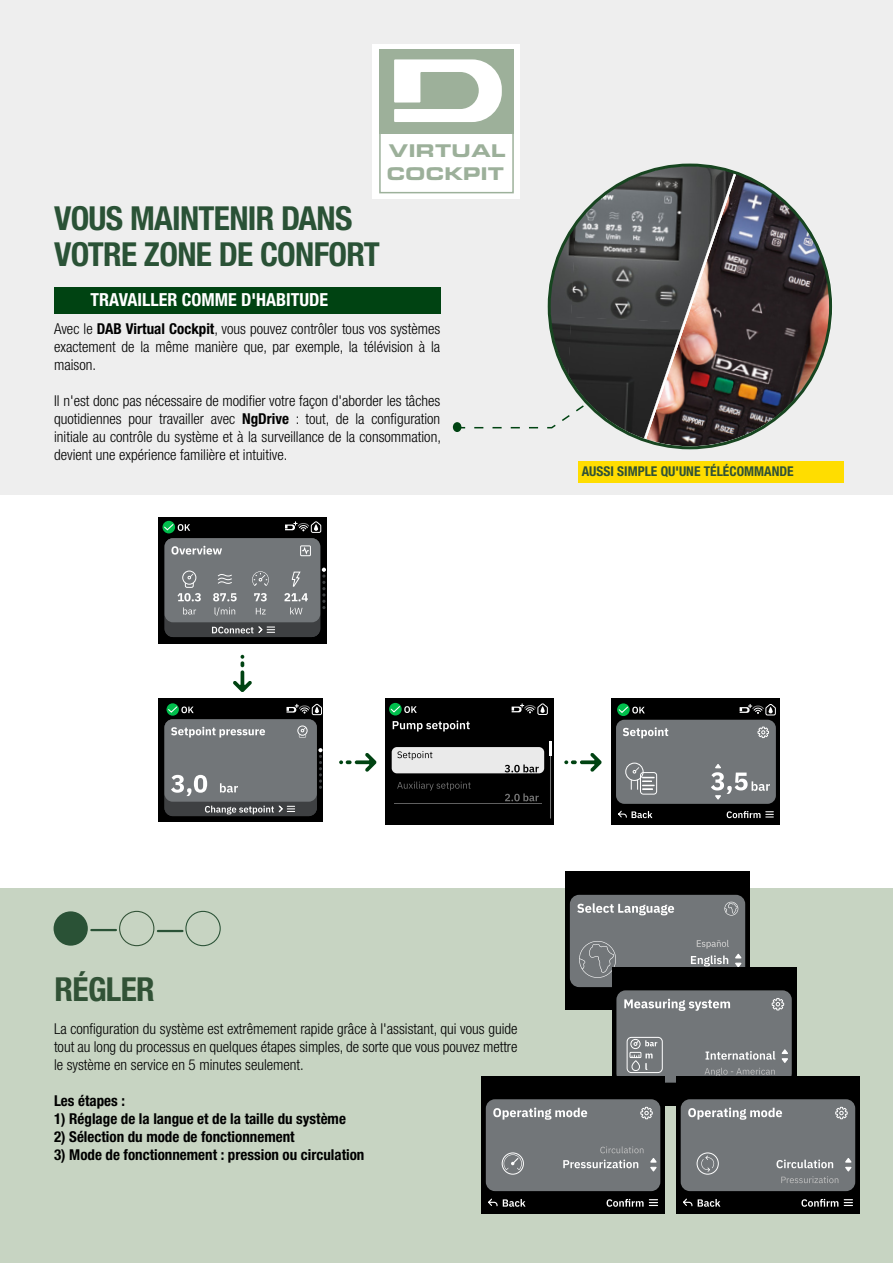
<style>
.page{position:relative;width:893px;height:1263px;background:#fff}
.page>*{position:absolute;margin:0;border:0;box-sizing:border-box;transform-origin:0 0}
.t1{font:700 condensed 33.15px/36px "Helvetica Neue LT Std";letter-spacing:-.02em;color:#2a5236}
.t2{font:700 condensed 33.15px "Helvetica Neue LT Std";letter-spacing:-.02em;color:#315236}
.t3{font:700 condensed 18px "Helvetica Neue LT Std";color:#fff}
.t4{font:700 expanded 18px "Eurostile BQ";color:#9cb09a}
.t5{font:300 condensed 15px/18px "Helvetica Neue LT Std";color:#000;text-align:justify}
.t6{font:700 condensed 15px "Helvetica Neue LT Std";color:#000}
.t7{font:700 condensed 13.5px "Helvetica Neue LT Std";color:#315236}
.s1{font-weight:700}
</style>
<div class="page">
<div style="left:0;top:888px;width:893px;height:375px;background:#c7d4c2"></div>
<div style="left:158px;top:517px;width:169px;height:126px;background:#000"></div>
<div style="left:165px;top:538px;width:155px;height:99px;background:#3e4042;border-radius:8px"></div>
<div style="left:165px;top:538px;width:155px;height:84px;background:#727679;border-radius:8px"></div>
<svg style="left:212px;top:626px;width:63px;height:7px"></svg>
<svg style="left:322px;top:568px;width:4px;height:41px"></svg>
<div style="left:300px;top:546px;width:11px;height:10px;border:1px solid #fff"></div>
<svg style="left:302px;top:547px;width:7px;height:8px"></svg>
<svg style="left:171px;top:546px;width:51px;height:9px"></svg>
<svg style="left:183px;top:607px;width:13px;height:7px"></svg>
<div style="left:182px;top:571px;width:14px;height:13px;border:1px solid #fff;border-radius:50%"></div>
<svg style="left:178px;top:574px;width:23px;height:27px"></svg>
<svg style="left:215px;top:607px;width:20px;height:9px"></svg>
<svg style="left:213px;top:593px;width:24px;height:8px"></svg>
<svg style="left:218px;top:574px;width:14px;height:10px"></svg>
<svg style="left:256px;top:608px;width:10px;height:6px"></svg>
<svg style="left:254px;top:593px;width:13px;height:8px"></svg>
<svg style="left:252px;top:571px;width:17px;height:15px"></svg>
<svg style="left:290px;top:607px;width:13px;height:7px"></svg>
<svg style="left:284px;top:593px;width:24px;height:8px"></svg>
<svg style="left:292px;top:571px;width:9px;height:16px"></svg>
<svg style="left:285px;top:521px;width:36px;height:12px"></svg>
<svg style="left:162px;top:521px;width:13px;height:12px"></svg>
<svg style="left:163px;top:523px;width:27px;height:8px"></svg>
<div style="left:158px;top:699px;width:165px;height:123px;background:#000"></div>
<div style="left:164px;top:719px;width:153px;height:97px;background:#3e4042;border-radius:8px"></div>
<div style="left:164px;top:719px;width:153px;height:83px;background:#727679;border-radius:8px"></div>
<svg style="left:205px;top:805px;width:90px;height:9px"></svg>
<svg style="left:318px;top:748px;width:5px;height:41px"></svg>
<div style="left:298px;top:726px;width:9px;height:9px;border:1px solid #fff;border-radius:50%"></div>
<svg style="left:299px;top:727px;width:7px;height:11px"></svg>
<svg style="left:171px;top:727px;width:94px;height:10px"></svg>
<svg style="left:171px;top:775px;width:36px;height:21px"></svg>
<svg style="left:220px;top:783px;width:18px;height:9px"></svg>
<svg style="left:286px;top:703px;width:36px;height:12px"></svg>
<svg style="left:167px;top:703px;width:12px;height:13px"></svg>
<svg style="left:167px;top:705px;width:27px;height:8px"></svg>
<div style="left:385px;top:699px;width:168px;height:126px;background:#000"></div>
<svg style="left:393px;top:720px;width:77px;height:11px"></svg>
<div style="left:392px;top:747px;width:152px;height:26px;background:#eaeaea;border-radius:5px"></div>
<svg style="left:505px;top:764px;width:34px;height:8px"></svg>
<svg style="left:397px;top:751px;width:35px;height:9px"></svg>
<hr style="left:395px;top:803px;width:147px;height:1px;background:#5f5f5f">
<svg style="left:505px;top:793px;width:34px;height:8px"></svg>
<svg style="left:397px;top:782px;width:74px;height:8px"></svg>
<hr style="left:550px;top:741px;width:1px;height:77px;background:#757575">
<hr style="left:549px;top:741px;width:3px;height:14px;background:#fff">
<svg style="left:512px;top:703px;width:36px;height:12px"></svg>
<svg style="left:389px;top:703px;width:13px;height:12px"></svg>
<svg style="left:390px;top:705px;width:27px;height:8px"></svg>
<div style="left:612px;top:699px;width:168px;height:126px;background:#000"></div>
<div style="left:616px;top:720px;width:160px;height:84px;background:#727679;border-radius:8px"></div>
<svg style="left:757px;top:726px;width:12px;height:12px"></svg>
<svg style="left:623px;top:727px;width:45px;height:11px"></svg>
<svg style="left:727px;top:811px;width:47px;height:7px"></svg>
<svg style="left:618px;top:810px;width:34px;height:8px"></svg>
<div style="left:640px;top:772px;width:17px;height:22px;border:1px solid #fff;border-radius:3px"></div>
<div style="left:625px;top:763px;width:18px;height:18px;border:1px solid #fff;border-radius:50%"></div>
<svg style="left:631px;top:767px;width:24px;height:23px"></svg>
<svg style="left:711px;top:764px;width:59px;height:36px"></svg>
<svg style="left:740px;top:704px;width:36px;height:11px"></svg>
<svg style="left:617px;top:703px;width:13px;height:13px"></svg>
<svg style="left:618px;top:706px;width:27px;height:8px"></svg>
<div style="left:0;top:0;width:893px;height:494px;background:#eee"></div>
<svg style="left:459px;top:422px;width:80px;height:7px"></svg>
<div style="left:453px;top:422px;width:8px;height:10px;background:#004312;border-radius:50%"></div>
<div style="left:578px;top:461px;width:266px;height:22px;background:#fd0"></div>
<div style="left:54px;top:287px;width:386px;height:26px;background:#004312"></div>
<div style="left:54px;top:911px;width:34px;height:35px;background:#2a5236;border-radius:50%"></div>
<div style="left:119px;top:911px;width:35px;height:35px;border:1px solid #315236;border-radius:50%"></div>
<div style="left:185px;top:911px;width:36px;height:35px;border:1px solid #2a5236;border-radius:50%"></div>
<hr style="left:91px;top:929px;width:25px;height:2px;background:#2a5236">
<hr style="left:158px;top:930px;width:24px;height:2px;background:#2a5236">
<div style="left:373px;top:44px;width:147px;height:154px;background:#fff"></div>
<div style="left:379px;top:49px;width:135px;height:84px;background:#9db09a"></div>
<svg style="left:394px;top:59px;width:108px;height:63px"></svg>
<div style="left:379px;top:132px;width:135px;height:61px;border:2px solid #9db19b"></div>
<img style="left:643px;top:171px;width:189px;height:278px">
<svg style="left:547px;top:164px;width:190px;height:277px"></svg>
<svg style="left:564px;top:753px;width:38px;height:19px"></svg>
<div style="left:565px;top:872px;width:185px;height:138px;background:#000"></div>
<div style="left:570px;top:895px;width:175px;height:92px;background:#727679;border-radius:9px"></div>
<svg style="left:724px;top:902px;width:14px;height:13px"></svg>
<svg style="left:577px;top:903px;width:97px;height:12px"></svg>
<svg style="left:691px;top:955px;width:37px;height:11px"></svg>
<svg style="left:735px;top:953px;width:7px;height:14px"></svg>
<svg style="left:579px;top:941px;width:37px;height:37px"></svg>
<svg style="left:697px;top:940px;width:32px;height:8px"></svg>
<div style="left:612px;top:967px;width:184px;height:139px;background:#000"></div>
<div style="left:616px;top:990px;width:176px;height:93px;background:#727679;border-radius:9px"></div>
<svg style="left:772px;top:998px;width:12px;height:12px"></svg>
<svg style="left:624px;top:998px;width:107px;height:13px"></svg>
<svg style="left:704px;top:1068px;width:71px;height:8px"></svg>
<svg style="left:705px;top:1051px;width:70px;height:9px"></svg>
<svg style="left:781px;top:1049px;width:7px;height:14px"></svg>
<svg style="left:645px;top:1040px;width:12px;height:6px"></svg>
<div style="left:630px;top:1052px;width:11px;height:6px;border:1px solid #fff"></div>
<svg style="left:632px;top:1053px;width:21px;height:17px"></svg>
<div style="left:632px;top:1060px;width:8px;height:11px;border:1px solid #fff;border-radius:4px"></div>
<div style="left:631px;top:1039px;width:9px;height:10px;border:1px solid #fff;border-radius:50%"></div>
<svg style="left:634px;top:1040px;width:5px;height:6px"></svg>
<div style="left:627px;top:1037px;width:36px;height:36px;border:1px solid #fff;border-radius:4px"></div>
<div style="left:481px;top:1076px;width:184px;height:138px;background:#000"></div>
<div style="left:486px;top:1099px;width:174px;height:92px;background:#727679;border-radius:9px"></div>
<svg style="left:640px;top:1107px;width:13px;height:12px"></svg>
<svg style="left:493px;top:1107px;width:94px;height:13px"></svg>
<svg style="left:607px;top:1199px;width:51px;height:8px"></svg>
<svg style="left:488px;top:1198px;width:38px;height:9px"></svg>
<svg style="left:600px;top:1146px;width:43px;height:7px"></svg>
<svg style="left:650px;top:1158px;width:7px;height:13px"></svg>
<svg style="left:563px;top:1159px;width:75px;height:9px"></svg>
<div style="left:502px;top:1153px;width:22px;height:21px;border:1px solid #fff;border-radius:50%"></div>
<svg style="left:504px;top:1154px;width:18px;height:16px"></svg>
<div style="left:676px;top:1076px;width:184px;height:138px;background:#000"></div>
<div style="left:681px;top:1099px;width:174px;height:92px;background:#727679;border-radius:9px"></div>
<svg style="left:835px;top:1107px;width:13px;height:12px"></svg>
<svg style="left:688px;top:1107px;width:94px;height:13px"></svg>
<svg style="left:801px;top:1199px;width:37px;height:8px"></svg>
<svg style="left:844px;top:1199px;width:9px;height:7px"></svg>
<svg style="left:683px;top:1198px;width:37px;height:9px"></svg>
<svg style="left:781px;top:1176px;width:57px;height:7px"></svg>
<svg style="left:845px;top:1158px;width:7px;height:13px"></svg>
<svg style="left:776px;top:1159px;width:57px;height:9px"></svg>
<svg style="left:701px;top:1155px;width:14px;height:17px"></svg>
<div style="left:697px;top:1153px;width:22px;height:21px;border:1px solid #fff;border-radius:50%"></div>
<svg style="left:339px;top:753px;width:38px;height:19px"></svg>
<svg style="left:233px;top:655px;width:19px;height:37px"></svg>
<p class="t4" style="left:389px;top:140px;width:119px">VIRTUAL</p>
<p class="t4" style="left:387px;top:163px;width:119px">COCKPIT</p>
<h1 class="t1" style="left:54px;top:200px;width:327px">VOUS MAINTENIR DANS<br>VOTRE ZONE DE CONFORT</h1>
<p class="t3" style="left:90px;top:289px;width:239px">TRAVAILLER COMME D'HABITUDE</p>
<p class="t5" style="left:54px;top:319px;width:388px">Avec le <span class="s1">DAB Virtual Cockpit</span>, vous pouvez contrôler tous vos systèmes exactement de la même manière que, par exemple, la télévision à la maison.</p>
<p class="t5" style="left:54px;top:391px;width:388px">Il n'est donc pas nécessaire de modifier votre façon d'aborder les tâches quotidiennes pour travailler avec <span class="s1">NgDrive</span> : tout, de la configuration initiale au contrôle du système et à la surveillance de la consommation, devient une expérience familière et intuitive.</p>
<p class="t7" style="left:582px;top:463px;width:213px">AUSSI SIMPLE QU'UNE TÉLÉCOMMANDE</p>
<h1 class="t2" style="left:55px;top:970px;width:102px">RÉGLER</h1>
<p class="t5" style="left:54px;top:1019px;width:465px">La configuration du système est extrêmement rapide grâce à l'assistant, qui vous guide tout au long du processus en quelques étapes simples, de sorte que vous pouvez mettre le système en service en 5 minutes seulement.</p>
<p class="t6" style="left:54px;top:1091px;width:73px">Les étapes :</p>
<p class="t6" style="left:54px;top:1109px;width:293px">1) Réglage de la langue et de la taille du système</p>
<p class="t6" style="left:54px;top:1127px;width:242px">2) Sélection du mode de fonctionnement</p>
<p class="t6" style="left:54px;top:1145px;width:312px">3) Mode de fonctionnement : pression ou circulation</p>
</div>
